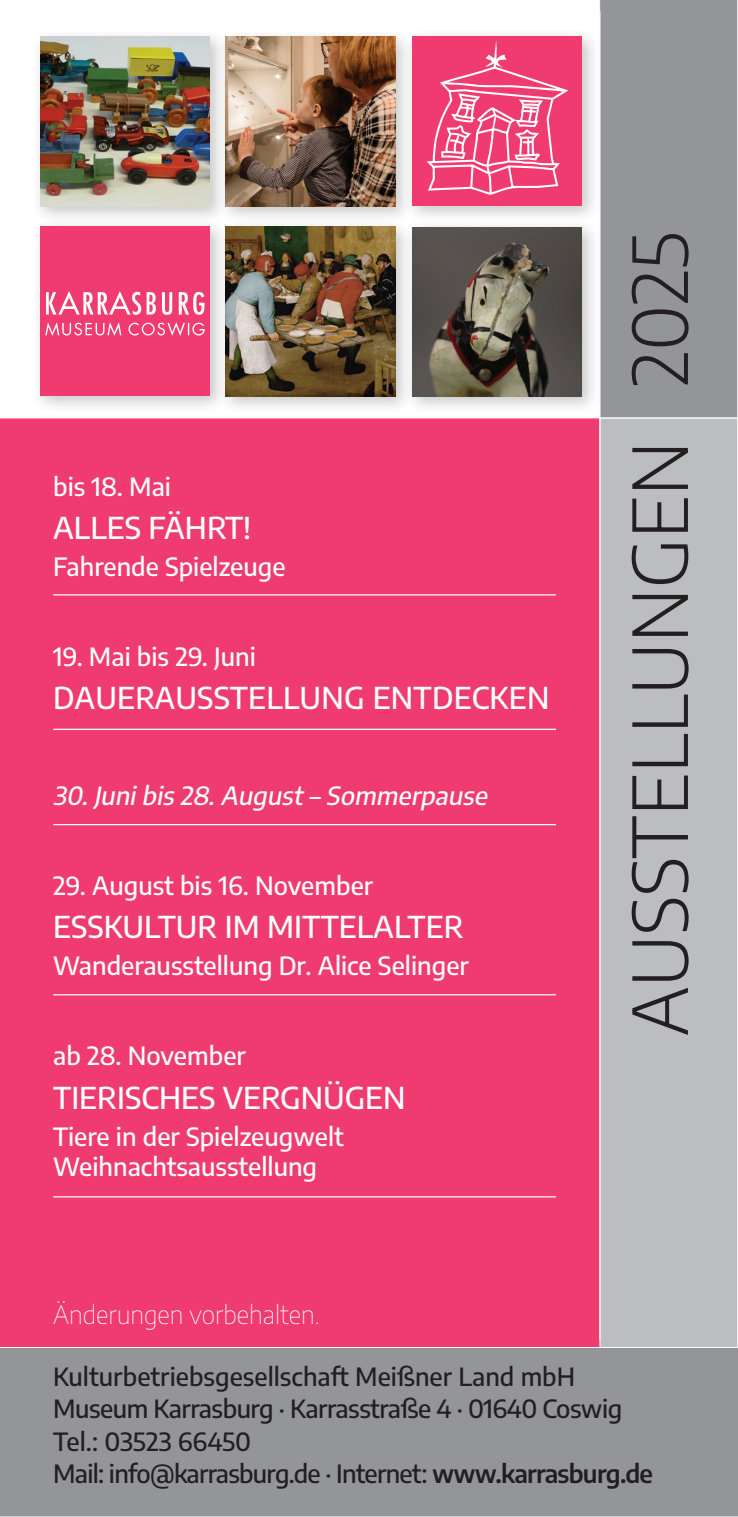
<style>
.page{position:relative;width:738px;height:1517px;background:#fff}
.page>*{position:absolute;margin:0;border:0;box-sizing:border-box;transform-origin:0 0}
.t1{font:300 75px "Encode Sans";color:#231f20}
.t2{font:500 30px "Encode Sans";color:#fff}
.t3{font:500 25px/30px "Encode Sans";color:#fff}
.t4{font:500 25px/32.5px "Encode Sans";letter-spacing:-.02em;color:#231f20}
.t5{font:italic 500 25px "Encode Sans";color:#fff}
.t6{font:100 25px "Encode Sans";color:#fff}
.s1{font-weight:600}
</style>
<div class="page">
<div style="left:31px;top:28px;width:197px;height:197px;background:#231f20;opacity:.25"></div>
<img style="left:40px;top:37px;width:170px;height:169px">
<div style="left:0;top:418px;width:733px;height:1099px;background:#ef3b6f"></div>
<div style="left:599px;top:418px;width:138px;height:929px;background:#bcbdc0"></div>
<div style="left:0;top:1347px;width:737px;height:170px;background:#939598"></div>
<div style="left:599px;top:0;width:138px;height:418px;background:#939598"></div>
<div style="left:599px;top:0;width:138px;height:418px;border:1px solid #fff"></div>
<div style="left:31px;top:217px;width:197px;height:197px;background:#231f20;opacity:.25"></div>
<div style="left:40px;top:226px;width:170px;height:169px;background:#ef3b6f"></div>
<hr style="left:599px;top:11px;width:1px;height:1329px;background:#fff">
<hr style="left:0;top:417px;width:737px;height:1px;background:#fff">
<div style="left:403px;top:27px;width:197px;height:197px;background:#231f20;opacity:.25"></div>
<div style="left:412px;top:36px;width:169px;height:169px;background:#ef3b6f"></div>
<hr style="left:53px;top:594px;width:502px;height:1px;background:#fff">
<hr style="left:53px;top:728px;width:502px;height:2px;background:#fff">
<hr style="left:53px;top:1196px;width:502px;height:1px;background:#fff">
<hr style="left:53px;top:994px;width:502px;height:1px;background:#fff">
<hr style="left:53px;top:824px;width:502px;height:1px;background:#fff">
<div style="left:217px;top:218px;width:197px;height:197px;background:#231f20;opacity:.25"></div>
<img style="left:225px;top:227px;width:170px;height:169px">
<div style="left:403px;top:218px;width:197px;height:197px;background:#231f20;opacity:.25"></div>
<img style="left:412px;top:227px;width:169px;height:170px">
<div style="left:217px;top:28px;width:197px;height:197px;background:#231f20;opacity:.25"></div>
<img style="left:225px;top:37px;width:170px;height:169px">
<svg style="left:427px;top:41px;width:141px;height:154px"></svg>
<svg style="left:162px;top:292px;width:10px;height:23px"></svg>
<svg style="left:178px;top:291px;width:27px;height:24px"></svg>
<svg style="left:46px;top:291px;width:110px;height:24px"></svg>
<svg style="left:45px;top:322px;width:76px;height:14px"></svg>
<svg style="left:128px;top:322px;width:76px;height:14px"></svg>
<p class="t3" style="left:53px;top:470px;width:119px">bis 18. Mai</p>
<p class="t2" style="left:53px;top:507px;width:199px">ALLES FÄHRT!</p>
<p class="t3" style="left:53px;top:551px;width:233px">Fahrende Spielzeuge</p>
<p class="t3" style="left:53px;top:641px;width:204px">19. Mai bis 29. Juni</p>
<p class="t2" style="left:53px;top:677px;width:21px">Dauerausstellung</p>
<p class="t2" style="left:372px;top:677px;width:101px">Entdecken</p>
<p class="t5" style="left:53px;top:778px;width:440px">30.J unibis 28.August– Sommerpause</p>
<p class="t3" style="left:53px;top:870px;width:321px">29. August bis 16. November</p>
<p class="t2" style="left:53px;top:906px;width:37px">Esskultur</p>
<p class="t2" style="left:225px;top:906px;width:87px">im Mittelalter</p>
<p class="t3" style="left:53px;top:950px;width:417px">Wanderausstellung Dr. Alice Selinger</p>
<p class="t3" style="left:53px;top:1040px;width:194px">ab 28. November</p>
<p class="t2" style="left:53px;top:1076px;width:35px">Tierisches</p>
<p class="t2" style="left:223px;top:1076px;width:41px">Vergn</p>
<p class="t2" style="left:323px;top:1076px;width:42px">ügen</p>
<p class="t3" style="left:53px;top:1120px;width:292px">Tiere in der Spielzeugwelt<br>Weihnachtsausstellung</p>
<h1 class="t1" style="left:608px;top:1036px;width:805px;rotate:-90deg">Ausstellungen 2025</h1>
<p class="t6" style="left:53px;top:1297px;width:268px">Änderungen vorbehalten.</p>
<p class="t4" style="left:53px;top:1359px;width:601px">Kulturbetriebsgesellschaft Meißner Land mbH Museum Karrasburg · Karrasstraße 4 · 01640 Coswig Tel.: 03523 66450<br>Mail: info@karrasburg.de · Internet: <span class="s1">www.karrasburg.de</span></p>
</div>
